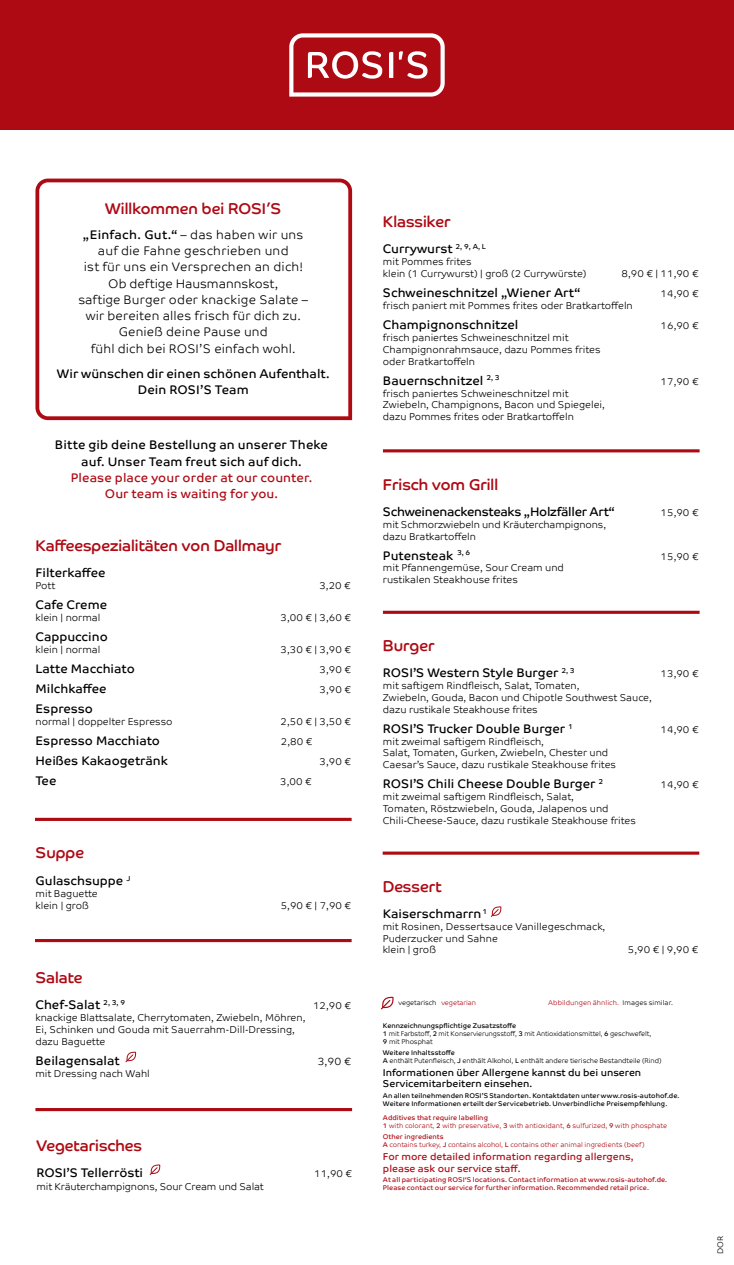
<style>
.page{position:relative;width:734px;height:1265px;background:#fff}
.page>*{position:absolute;margin:0;border:0;box-sizing:border-box;transform-origin:0 0}
.t1{font:15.62px "Co Headline";color:#ae0a14}
.t2{font:12.5px/16.2px "Co Text";color:#000;text-align:center}
.t3{font:300 12.5px/16.2px "Co Text";letter-spacing:.015em;color:#000;text-align:center}
.t4{font:12.5px/16.2px "Co Text";letter-spacing:.01em;color:#ae0a14;text-align:center}
.t5{font:12.5px "Co Text";letter-spacing:-.025em;color:#000}
.t6{font:300 10.62px "Co Text";color:#000}
.t7{font:300 10px/11.9px "Co Text";color:#000}
.t8{font:10px/11.2px "Co Text";color:#000}
.t9{font:10px/11.2px "Co Text";color:#ae0a14}
.t10{font:300 8.12px "Co Text";color:#000}
.t11{font:300 6.88px/8.1px "Co Text";letter-spacing:-.01em;color:#000}
.t12{font:300 6.88px/8.1px "Co Text";color:#ae0a14}
.t13{font:6.88px/8.1px "Co Text";letter-spacing:.005em;color:#000}
.t14{font:6.88px/8.1px "Co Text";letter-spacing:.01em;color:#ae0a14}
.s1{font-weight:400}
.s2{color:#ae0a14}
.s3{color:#000}
</style>
<div class="page">
<svg style="left:35px;top:179px;width:317px;height:241px"></svg>
<div style="left:0;top:0;width:733px;height:130px;background:#ae0a14"></div>
<svg style="left:289px;top:33px;width:155px;height:64px"></svg>
<hr style="left:383px;top:449px;width:316px;height:3px;background:#ae0a14">
<hr style="left:382px;top:852px;width:317px;height:3px;background:#ae0a14">
<hr style="left:35px;top:818px;width:316px;height:3px;background:#ae0a14">
<hr style="left:35px;top:939px;width:316px;height:3px;background:#ae0a14">
<svg style="left:125px;top:1051px;width:11px;height:12px"></svg>
<hr style="left:35px;top:1108px;width:317px;height:3px;background:#ae0a14">
<svg style="left:149px;top:1164px;width:12px;height:11px"></svg>
<hr style="left:383px;top:611px;width:316px;height:3px;background:#ae0a14">
<svg style="left:381px;top:996px;width:13px;height:14px"></svg>
<svg style="left:490px;top:906px;width:12px;height:11px"></svg>
<h1 class="t1" style="left:105px;top:199px;width:178px">Willkommen bei ROSI’S</h1>
<p class="t3" style="left:78px;top:226px;width:231px"><span class="s1">„Einfach. Gut.“</span> – das haben wir uns auf die Fahne geschrieben und<br>ist für uns ein Versprechen an dich!<br>Ob deftige Hausmannskost,<br>saftige Burger oder knackige Salate – wir bereiten alles frisch für dich zu.<br>Genieß deine Pause und<br>fühl dich bei ROSI’S einfach wohl.</p>
<p class="t2" style="left:57px;top:365px;width:274px">Wir wünschen dir einen schönen Aufenthalt.<br>Dein ROSI’S Team</p>
<p class="t2" style="left:55px;top:437px;width:274px">Bitte gib deine Bestellung an unserer Theke auf. Unser Team freut sich auf dich.</p>
<p class="t4" style="left:71px;top:469px;width:243px">Please place your order at our counter.<br>Our team is waiting for you.</p>
<h1 class="t1" style="left:35px;top:536px;width:247px">Kaffeespezialitäten von Dallmayr</h1>
<p class="t2" style="left:35px;top:565px;width:72px">Filterkaffee</p>
<p class="t7" style="left:35px;top:580px;width:21px">Pott</p>
<p class="t7" style="left:319px;top:580px;width:33px">3,20 €</p>
<p class="t2" style="left:35px;top:597px;width:73px">Cafe Creme</p>
<p class="t7" style="left:35px;top:611px;width:66px">klein | normal</p>
<p class="t7" style="left:280px;top:611px;width:72px">3,00 € | 3,60 €</p>
<p class="t2" style="left:35px;top:628px;width:74px">Cappuccino</p>
<p class="t7" style="left:35px;top:643px;width:66px">klein | normal</p>
<p class="t7" style="left:280px;top:643px;width:72px">3,30 € | 3,90 €</p>
<p class="t2" style="left:35px;top:660px;width:101px">Latte Macchiato</p>
<p class="t7" style="left:319px;top:663px;width:33px">3,90 €</p>
<p class="t2" style="left:35px;top:680px;width:73px">Milchkaffee</p>
<p class="t7" style="left:319px;top:683px;width:33px">3,90 €</p>
<p class="t2" style="left:35px;top:700px;width:59px">Espresso</p>
<p class="t7" style="left:35px;top:715px;width:138px">normal | doppelter Espresso</p>
<p class="t7" style="left:280px;top:715px;width:72px">2,50 € | 3,50 €</p>
<p class="t2" style="left:35px;top:732px;width:126px">Espresso Macchiato</p>
<p class="t7" style="left:281px;top:735px;width:33px">2,80 €</p>
<p class="t2" style="left:35px;top:752px;width:134px">Heißes Kakaogetränk</p>
<p class="t7" style="left:319px;top:755px;width:33px">3,90 €</p>
<p class="t2" style="left:35px;top:772px;width:22px">Tee</p>
<p class="t7" style="left:280px;top:775px;width:33px">3,00 €</p>
<h1 class="t1" style="left:36px;top:844px;width:50px">Suppe</h1>
<p class="t2" style="left:36px;top:872px;width:96px">Gulaschsuppe <sup>J</sup></p>
<p class="t7" style="left:36px;top:887px;width:64px;line-height:12.5px">mit Baguette klein | groß</p>
<p class="t7" style="left:281px;top:900px;width:72px">5,90 € | 7,90 €</p>
<h1 class="t1" style="left:35px;top:969px;width:48px">Salate</h1>
<p class="t2" style="left:35px;top:997px;width:91px">Chef-Salat <sup>2,</sup> <sup>3,</sup> <sup>9</sup></p>
<p class="t7" style="left:313px;top:1000px;width:39px">12,90 €</p>
<p class="t7" style="left:35px;top:1012px;width:271px">knackige Blattsalate, Cherrytomaten, Zwiebeln, Möhren,<br>Ei, Schinken und Gouda mit Sauerrahm-Dill-Dressing, dazu Baguette</p>
<p class="t2" style="left:35px;top:1053px;width:86px">Beilagensalat</p>
<p class="t6" style="left:317px;top:1055px;width:35px">3,90 €</p>
<p class="t7" style="left:35px;top:1067px;width:116px">mit Dressing nach Wahl</p>
<h1 class="t1" style="left:36px;top:1136px;width:107px">Vegetarisches</h1>
<p class="t2" style="left:36px;top:1165px;width:108px">ROSI’S Tellerrösti</p>
<p class="t7" style="left:314px;top:1168px;width:39px">11,90 €</p>
<p class="t7" style="left:37px;top:1180px;width:229px">mit Kräuterchampignons, Sour Cream und Salat</p>
<h1 class="t1" style="left:383px;top:212px;width:69px">Klassiker</h1>
<p class="t2" style="left:383px;top:240px;width:104px">Currywurst <sup>2,</sup> <sup>9,</sup> <sup>A,</sup> <sup>L</sup></p>
<p class="t7" style="left:383px;top:255px;width:205px;line-height:12.5px">mit Pommes frites<br>klein (1 Currywurst) | groß (2 Currywürste)</p>
<p class="t7" style="left:621px;top:268px;width:78px">8,90 € | 11,90 €</p>
<p class="t2" style="left:383px;top:285px;width:199px">Schweineschnitzel „Wiener Art“</p>
<p class="t7" style="left:660px;top:288px;width:39px">14,90 €</p>
<p class="t7" style="left:383px;top:300px;width:251px">frisch paniert mit Pommes frites oder Bratkartoffeln</p>
<p class="t2" style="left:383px;top:317px;width:137px">Champignonschnitzel</p>
<p class="t7" style="left:660px;top:320px;width:39px">16,90 €</p>
<p class="t7" style="left:383px;top:332px;width:219px">frisch paniertes Schweineschnitzel mit<br>Champignonrahmsauce, dazu Pommes frites oder Bratkartoffeln</p>
<p class="t2" style="left:383px;top:372px;width:118px">Bauernschnitzel <sup>2,</sup> <sup>3</sup></p>
<p class="t7" style="left:660px;top:375px;width:39px">17,90 €</p>
<p class="t7" style="left:383px;top:387px;width:223px">frisch paniertes Schweineschnitzel mit<br>Zwiebeln, Champignons, Bacon und Spiegelei, dazu Pommes frites oder Bratkartoffeln</p>
<h1 class="t1" style="left:383px;top:475px;width:117px">Frisch vom Grill</h1>
<p class="t5" style="left:383px;top:504px;width:233px">Schweinenackensteaks „Holzfäller Art“</p>
<p class="t7" style="left:660px;top:506px;width:39px">15,90 €</p>
<p class="t7" style="left:383px;top:518px;width:225px">mit Schmorzwiebeln und Kräuterchampignons, dazu Bratkartoffeln</p>
<p class="t2" style="left:383px;top:547px;width:89px">Putensteak <sup>3,</sup> <sup>6</sup></p>
<p class="t7" style="left:660px;top:550px;width:39px">15,90 €</p>
<p class="t7" style="left:383px;top:562px;width:182px">mit Pfannengemüse, Sour Cream und rustikalen Steakhouse frites</p>
<h1 class="t1" style="left:383px;top:636px;width:53px">Burger</h1>
<p class="t2" style="left:383px;top:665px;width:193px">ROSI’S Western Style Burger <sup>2,</sup> <sup>3</sup></p>
<p class="t7" style="left:660px;top:668px;width:39px">13,90 €</p>
<p class="t7" style="left:383px;top:680px;width:270px">mit saftigem Rindfleisch, Salat, Tomaten,<br>Zwiebeln, Gouda, Bacon und Chipotle Southwest Sauce, dazu rustikale Steakhouse frites</p>
<p class="t2" style="left:383px;top:720px;width:191px">ROSI’S Trucker Double Burger <sup>1</sup></p>
<p class="t7" style="left:660px;top:723px;width:39px">14,90 €</p>
<p class="t7" style="left:383px;top:735px;width:235px">mit zweimal saftigem Rindfleisch,<br>Salat, Tomaten, Gurken, Zwiebeln, Chester und<br>Caesar’s Sauce, dazu rustikale Steakhouse frites</p>
<p class="t2" style="left:383px;top:776px;width:222px">ROSI’S Chili Cheese Double Burger <sup>2</sup></p>
<p class="t7" style="left:660px;top:779px;width:39px">14,90 €</p>
<p class="t7" style="left:383px;top:791px;width:254px">mit zweimal saftigem Rindfleisch, Salat,<br>Tomaten, Röstzwiebeln, Gouda, Jalapenos und<br>Chili-Cheese-Sauce, dazu rustikale Steakhouse frites</p>
<h1 class="t1" style="left:382px;top:877px;width:60px">Dessert</h1>
<p class="t2" style="left:382px;top:905px;width:106px">Kaiserschmarrn <sup>1</sup></p>
<p class="t7" style="left:382px;top:920px;width:224px">mit Rosinen, Dessertsauce Vanillegeschmack,<br>Puderzucker und Sahne<br>klein | groß</p>
<p class="t7" style="left:627px;top:944px;width:72px">5,90 € | 9,90 €</p>
<p class="t11" style="left:398px;top:998px;width:79px">vegetarisch <span class="s2">vegetarian</span></p>
<p class="t12" style="left:548px;top:998px;width:126px">Abbildungen ähnlich. <span class="s3">Images similar.</span></p>
<p class="t11" style="left:383px;top:1021px;width:270px"><span class="s1">Kennzeichnungspflichtige Zusatzstoffe<br>1</span> mit Farbstoff, <span class="s1">2</span> mit Konservierungsstoff, <span class="s1">3</span> mit Antioxidationsmittel, <span class="s1">6</span> geschwefelt,<br><span class="s1">9</span> mit Phosphat</p>
<p class="t11" style="left:383px;top:1048px;width:280px"><span class="s1">Weitere Inhaltsstoffe<br>A</span> enthält Putenfleisch, <span class="s1">J</span> enthält Alkohol, <span class="s1">L</span> enthält andere tierische Bestandteile (Rind)</p>
<p class="t8" style="left:383px;top:1067px;width:260px">Informationen über Allergene kannst du bei unseren<br>Servicemitarbeitern einsehen.</p>
<p class="t13" style="left:383px;top:1091px;width:298px">An allen teilnehmenden ROSI’S Standorten. Kontaktdaten unter www.rosis-autohof.de.<br>Weitere Informationen erteilt der Servicebetrieb. Unverbindliche Preisempfehlung.</p>
<p class="t12" style="left:383px;top:1114px;width:285px"><span class="s1">Additives that require labelling<br>1</span> with colorant, <span class="s1">2</span> with preservative, <span class="s1">3</span> with antioxidant, <span class="s1">6</span> sulfurized, <span class="s1">9</span> with phosphate</p>
<p class="t12" style="left:383px;top:1133px;width:263px"><span class="s1">Other ingredients<br>A</span> contains turkey, <span class="s1">J</span> contains alcohol, <span class="s1">L</span> contains other animal ingredients (beef)</p>
<p class="t9" style="left:383px;top:1151px;width:252px">For more detailed information regarding allergens, please ask our service staff.</p>
<p class="t14" style="left:383px;top:1176px;width:286px">At all participating ROSI‘S locations. Contact information at www.rosis-autohof.de.<br>Please contact our service for further information. Recommended retail price.</p>
<p class="t10" style="left:715px;top:1254px;width:20px;rotate:-90deg">DOR</p>
</div>
